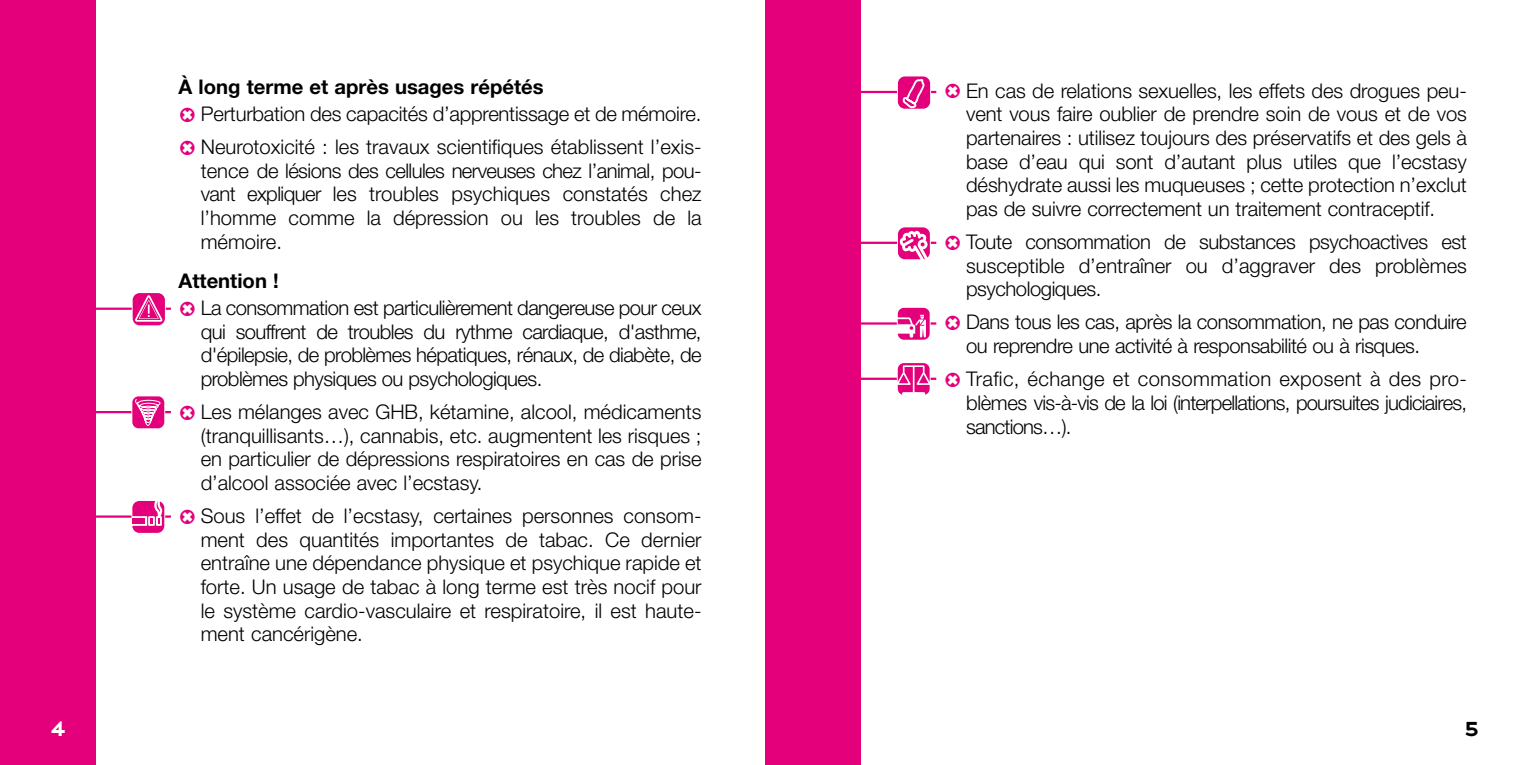
<style>
.page{position:relative;width:1530px;height:765px;background:#fff}
.page>*{position:absolute;margin:0;border:0;box-sizing:border-box;transform-origin:0 0}
.t1{font:27px "Base Nine Small Caps";color:#fff}
.t2{font:27px "Base Nine Small Caps";color:#000}
.t3{font:300 20.25px/23.6px "Helvetica Neue";letter-spacing:-.02em;color:#000;text-align:justify}
.s1{font-weight:700}
</style>
<div class="page">
<div style="left:765px;top:0;width:96px;height:765px;background:#e3007a"></div>
<div style="left:0;top:0;width:96px;height:765px;background:#e3007a"></div>
<hr style="left:80px;top:515px;width:91px;height:3px;background:#e3007a">
<svg style="left:131px;top:500px;width:34px;height:34px"></svg>
<svg style="left:132px;top:501px;width:32px;height:32px"></svg>
<div style="left:132px;top:518px;width:13px;height:6px;background:#e3007a"></div>
<hr style="left:80px;top:411px;width:91px;height:2px;background:#e3007a">
<svg style="left:131px;top:395px;width:34px;height:34px"></svg>
<div style="left:132px;top:396px;width:32px;height:32px;background:#e3007a;border-radius:6px"></div>
<svg style="left:134px;top:398px;width:27px;height:29px"></svg>
<hr style="left:80px;top:308px;width:91px;height:2px;background:#e3007a">
<svg style="left:132px;top:292px;width:34px;height:34px"></svg>
<svg style="left:133px;top:293px;width:32px;height:32px"></svg>
<hr style="left:845px;top:91px;width:91px;height:2px;background:#e3007a">
<svg style="left:897px;top:76px;width:34px;height:34px"></svg>
<div style="left:898px;top:76px;width:32px;height:33px;background:#e3007a;border-radius:7px"></div>
<svg style="left:902px;top:77px;width:22px;height:33px"></svg>
<hr style="left:845px;top:322px;width:91px;height:3px;background:#e3007a">
<svg style="left:897px;top:307px;width:34px;height:34px"></svg>
<svg style="left:898px;top:308px;width:32px;height:32px"></svg>
<hr style="left:845px;top:242px;width:91px;height:2px;background:#e3007a">
<svg style="left:897px;top:226px;width:34px;height:34px"></svg>
<svg style="left:898px;top:227px;width:32px;height:32px"></svg>
<hr style="left:845px;top:378px;width:91px;height:2px;background:#e3007a">
<svg style="left:897px;top:362px;width:34px;height:34px"></svg>
<svg style="left:898px;top:363px;width:32px;height:32px"></svg>
<p class="t3" style="left:179px;top:75px;width:524px;line-height:26.8px"><span class="s1">À long terme et après usages répétés<br></span><sub>C</sub> Perturbation des capacités d’apprentissage et de mémoire.</p>
<p class="t3" style="left:201px;top:137px;width:502px;text-indent:-22px"><sub>C</sub> Neurotoxicité : les travaux scientifiques établissent l’exis&shy;tence de lésions des cellules nerveuses chez l’animal, pou&shy;vant expliquer les troubles psychiques constatés chez l’homme comme la dépression ou les troubles de la mémoire.</p>
<p class="t3" style="left:179px;top:270px;width:524px;line-height:26.8px"><span class="s1">Attention !<br></span><sub>C</sub> La consommation est particulièrement dangereuse pour ceux</p>
<p class="t3" style="left:201px;top:322px;width:502px">qui souffrent de troubles du rythme cardiaque, d'asthme, d'épilepsie, de problèmes hépatiques, rénaux, de diabète, de problèmes physiques ou psychologiques.</p>
<p class="t3" style="left:201px;top:402px;width:503px;text-indent:-22px"><sub>C</sub> Les mélanges avec GHB, kétamine, alcool, médicaments (tranquillisants…), cannabis, etc. augmentent les risques ; en particulier de dépressions respiratoires en cas de prise d’alcool associée avec l’ecstasy.</p>
<p class="t3" style="left:201px;top:506px;width:502px;text-indent:-22px"><sub>C</sub> Sous l’effet de l’ecstasy, certaines personnes consom&shy;ment des quantités importantes de tabac. Ce dernier entraîne une dépendance physique et psychique rapide et forte. Un usage de tabac à long terme est très nocif pour le système cardio-vasculaire et respiratoire, il est haute&shy;ment cancérigène.</p>
<p class="t3" style="left:966px;top:81px;width:502px;text-indent:-22px"><sub>C</sub> En cas de relations sexuelles, les effets des drogues peu&shy;vent vous faire oublier de prendre soin de vous et de vos partenaires : utilisez toujours des préservatifs et des gels à base d’eau qui sont d’autant plus utiles que l’ecstasy déshydrate aussi les muqueuses ; cette protection n’exclut pas de suivre correctement un traitement contraceptif.</p>
<p class="t3" style="left:966px;top:232px;width:502px;text-indent:-22px"><sub>C</sub> Toute consommation de substances psychoactives est susceptible d’entraîner ou d’aggraver des problèmes psychologiques.</p>
<p class="t3" style="left:966px;top:312px;width:502px;text-indent:-22px"><sub>C</sub> Dans tous les cas, après la consommation, ne pas conduire ou reprendre une activité à responsabilité ou à risques.</p>
<p class="t3" style="left:966px;top:369px;width:502px;text-indent:-22px"><sub>C</sub> Trafic, échange et consommation exposent à des pro&shy;blèmes vis-à-vis de la loi (interpellations, poursuites judiciaires, sanctions…).</p>
<h1 class="t1" style="left:50px;top:711px;width:20px">4</h1>
<h1 class="t2" style="left:1463px;top:711px;width:20px">5</h1>
</div>
